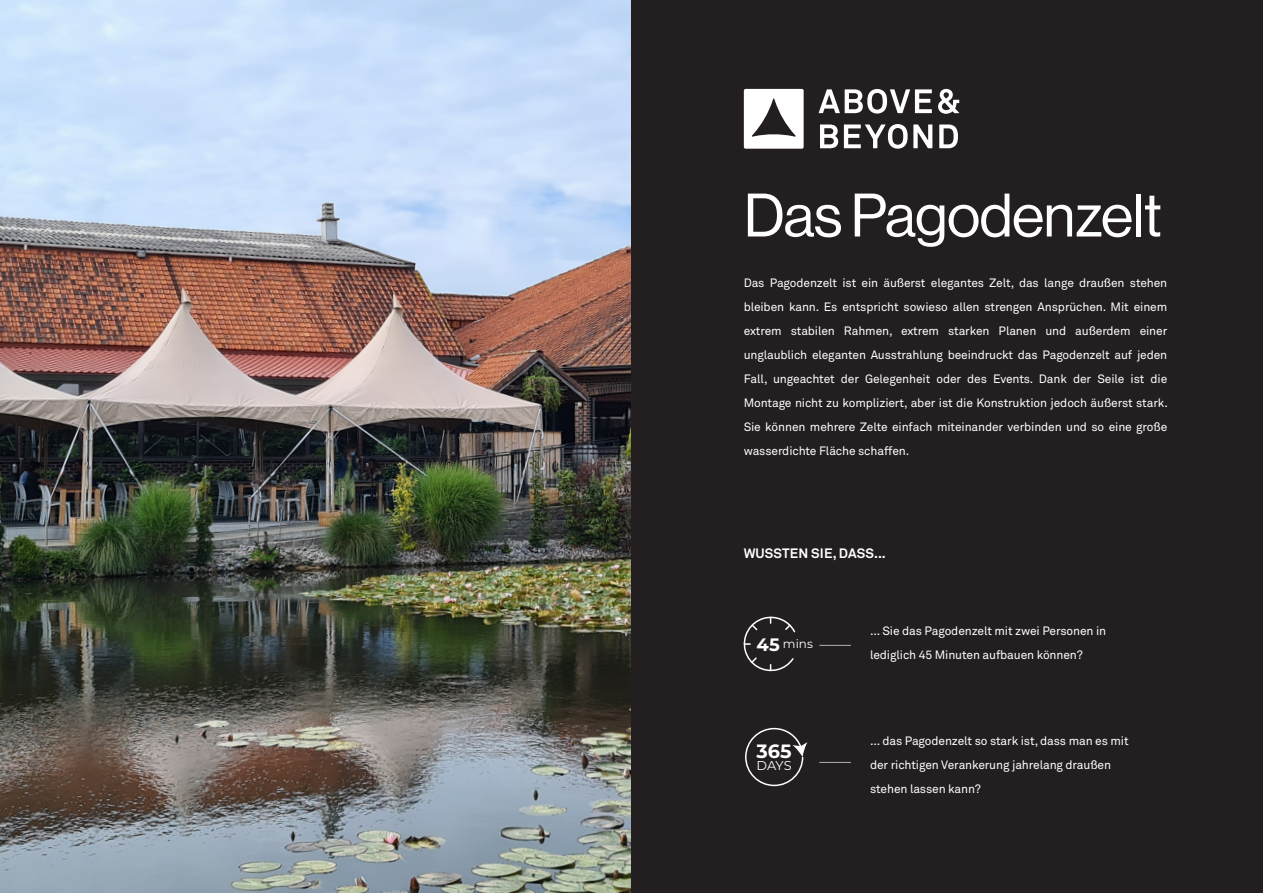
<style>
.page{position:relative;width:1263px;height:893px;background:#fff}
.page>*{position:absolute;margin:0;border:0;box-sizing:border-box;transform-origin:0 0}
.t1{font:60px "N Haas Grotesk DS Pro 55 Rg";letter-spacing:-.01em;color:#fff}
.t2{font:700 19.2px "Montserrat";color:#fff}
.t3{font:700 13.5px "Akkurat Std";letter-spacing:.01em;color:#fff}
.t4{font:12.9px "Montserrat";color:#fff}
.t5{font:12px/24px "Akkurat Std";letter-spacing:-.01em;color:#fff}
.t6{font:12px "Montserrat";color:#fff}
.s1{font-weight:700;font-size:18px}
</style>
<div class="page">
<img style="left:0;top:0;width:631px;height:893px">
<div style="left:631px;top:0;width:632px;height:893px;background:#231f20"></div>
<hr style="left:819px;top:645px;width:32px;height:1px;background:#b2b3b7">
<hr style="left:819px;top:762px;width:32px;height:1px;background:#b2b3b7">
<svg style="left:745px;top:727px;width:62px;height:60px"></svg>
<svg style="left:744px;top:617px;width:52px;height:54px"></svg>
<svg style="left:818px;top:89px;width:141px;height:60px"></svg>
<svg style="left:744px;top:89px;width:60px;height:60px"></svg>
<h1 class="t1" style="left:744px;top:182px;width:420px">Das Pagodenzelt</h1>
<p class="t5" style="left:744px;top:271px;width:426px;text-align:justify">Das Pagodenzelt ist ein äußerst elegantes Zelt, das lange draußen stehen bleiben kann. Es entspricht sowieso allen strengen Ansprüchen. Mit einem extrem stabilen Rahmen, extrem starken Planen und außerdem einer unglaublich eleganten Ausstrahlung beeindruckt das Pagodenzelt auf jeden Fall, ungeachtet der Gelegenheit oder des Events. Dank der Seile ist die Montage nicht zu kompliziert, aber ist die Konstruktion jedoch äußerst stark.<br>Sie können mehrere Zelte einfach miteinander verbinden und so eine große wasserdichte Fläche schaffen.</p>
<p class="t3" style="left:744px;top:545px;width:144px">WUSSTEN SIE, DASS...</p>
<p class="t6" style="left:757px;top:636px;width:58px"><span class="s1">45</span> mins</p>
<h2 class="t2" style="left:756px;top:737px;width:37px">365</h2>
<p class="t4" style="left:756px;top:757px;width:37px">DAYS</p>
<p class="t5" style="left:870px;top:619px;width:238px">... Sie das Pagodenzelt mit zwei Personen in lediglich 45 Minuten aufbauen können?</p>
<p class="t5" style="left:870px;top:729px;width:260px">... das Pagodenzelt so stark ist, dass man es mit der richtigen Verankerung jahrelang draußen stehen lassen kann?</p>
</div>
